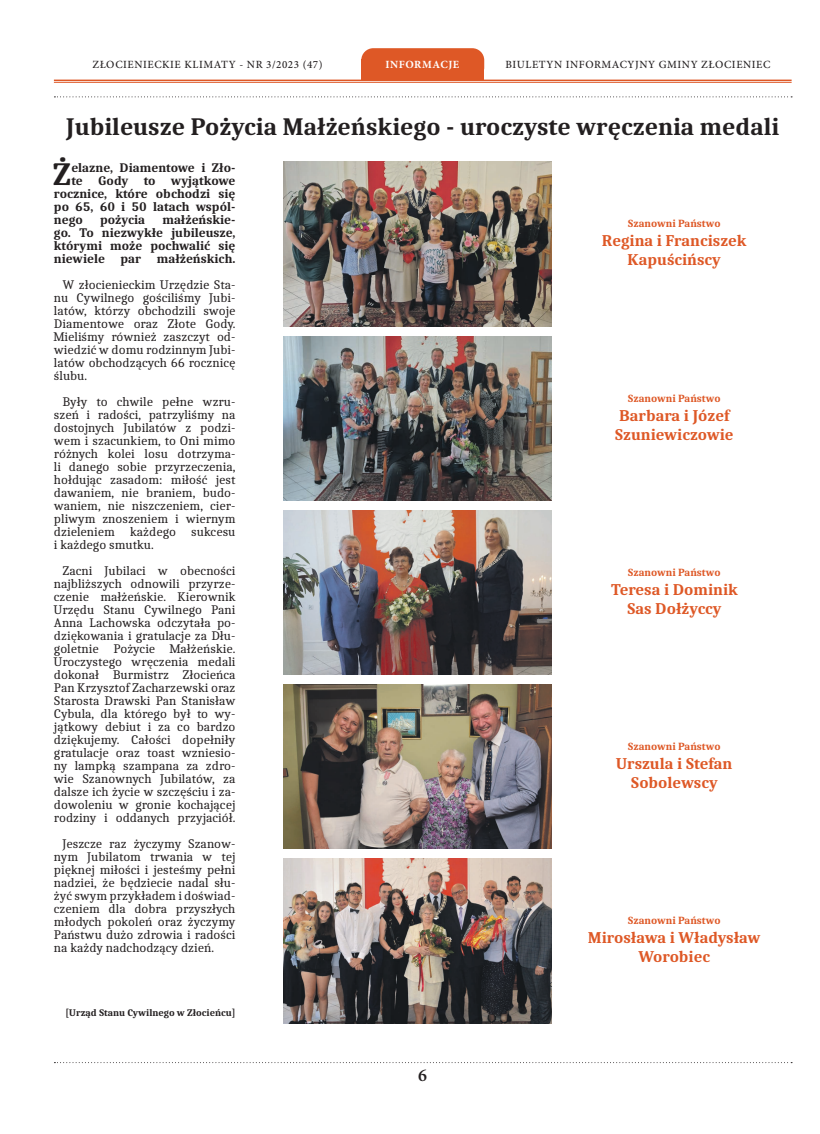
<style>
.page{position:relative;width:820px;height:1134px;background:#fff}
.page>*{position:absolute;margin:0;border:0;box-sizing:border-box;transform-origin:0 0}
.t1{font:700 32.5px "Caladea";color:#231f20}
.t2{font:700 25px "Caladea";color:#231f20}
.numery{font:600 18px "Minion Pro";color:#231f20}
.t3{font:700 16.3px "Caladea";color:#de5826}
.t4{font:13px/13px "Caladea";color:#231f20;text-align:justify}
.t5{font:700 13px/13px "Caladea";color:#231f20;text-align:justify}
.naglowek{font:500 11px "Minion Pro";letter-spacing:.05em;color:#231f20}
.naglowek_srodek{font:700 11px "Minion Pro";letter-spacing:.05em;color:#fff}
.t6{font:700 10.9px "Caladea";color:#de5826}
.t7{font:700 10px "Caladea";color:#231f20}
</style>
<div class="page">
<svg style="left:54px;top:1062px;width:737px;height:1px"></svg>
<svg style="left:54px;top:96px;width:737px;height:1px"></svg>
<hr style="left:54px;top:80px;width:737px;height:1px;background:#de5826">
<hr style="left:54px;top:82px;width:737px;height:1px;background:#de5826">
<div style="left:361px;top:60px;width:123px;height:20px;background:#de5826"></div>
<div style="left:361px;top:48px;width:123px;height:32px;background:#de5826;border-radius:12px"></div>
<img style="left:283px;top:162px;width:268px;height:164px">
<img style="left:283px;top:336px;width:268px;height:164px">
<img style="left:283px;top:510px;width:268px;height:165px">
<img style="left:283px;top:684px;width:268px;height:165px">
<img style="left:283px;top:859px;width:268px;height:164px">
<p class="naglowek" style="left:92px;top:57px;width:231px">ZŁOCIENIECKIE KLIMATY - NR 3/2023 (47)</p>
<p class="naglowek_srodek" style="left:385px;top:57px;width:75px">INFORMACJE</p>
<p class="naglowek" style="left:505px;top:57px;width:266px">BIULETYN INFORMACYJNY GMINY ZŁOCIENIEC</p>
<p class="t2" style="left:66px;top:112px;width:714px">Jubileusze Pożycia Małżeńskiego - uroczyste wręczenia medali</p>
<p class="t1" style="left:53px;top:154px;width:20px">Ż</p>
<p class="t5" style="left:71px;top:161px;width:165px">elazne, Diamentowe i Zło-</p>
<p class="t5" style="left:71px;top:174px;width:165px">te Gody to wyjątkowe</p>
<p class="t5" style="left:54px;top:187px;width:183px">rocznice, które obchodzi się</p>
<p class="t5" style="left:54px;top:200px;width:183px">po 65, 60 i 50 latach wspól-</p>
<p class="t5" style="left:54px;top:213px;width:30px">nego</p>
<p class="t5" style="left:100px;top:213px;width:47px">pożycia</p>
<p class="t5" style="left:54px;top:213px;width:183px;text-indent:108px">małżeńskie&shy;go. To niezwykłe jubileusze, którymi może pochwalić się niewiele par małżeńskich.</p>
<p class="t4" style="left:54px;top:278px;width:183px;text-indent:9px">W złocienieckim Urzędzie Sta&shy;nu Cywilnego gościliśmy Jubi&shy;latów, którzy obchodzili swoje Diamentowe oraz Złote Gody.<br>Mieliśmy również zaszczyt od&shy;wiedzić w domu rodzinnym Jubi&shy;latów obchodzących 66 rocznicę ślubu.</p>
<p class="t4" style="left:54px;top:395px;width:183px;text-indent:9px">Były to chwile pełne wzru&shy;szeń i radości, patrzyliśmy na dostojnych Jubilatów z podzi&shy;wem i szacunkiem, to Oni mimo różnych kolei losu dotrzyma&shy;li danego sobie przyrzeczenia, hołdując zasadom: miłość jest dawaniem, nie braniem, budo&shy;waniem, nie niszczeniem, cier&shy;pliwym znoszeniem i wiernym dzieleniem każdego sukcesu i każdego smutku.</p>
<p class="t4" style="left:54px;top:564px;width:183px;text-indent:9px">Zacni Jubilaci w obecności najbliższych odnowili przyrze&shy;czenie małżeńskie. Kierownik Urzędu Stanu Cywilnego Pani Anna Lachowska odczytała po&shy;dziękowania i gratulacje za Dłu&shy;goletnie Pożycie Małżeńskie.<br>Uroczystego wręczenia medali dokonał Burmistrz Złocieńca Pan Krzysztof Zacharzewski oraz Starosta Drawski Pan Stanisław Cybula, dla którego był to wy&shy;jątkowy debiut i za co bardzo dziękujemy. Całości dopełniły gratulacje oraz toast wzniesio&shy;ny lampką szampana za zdro&shy;wie Szanownych Jubilatów, za dalsze ich życie w szczęściu i za&shy;dowoleniu w gronie kochającej rodziny i oddanych przyjaciół.</p>
<p class="t4" style="left:54px;top:837px;width:183px;text-indent:9px">Jeszcze raz życzymy Szanow&shy;nym Jubilatom trwania w tej pięknej miłości i jesteśmy pełni nadziei, że będziecie nadal słu&shy;żyć swym przykładem i doświad&shy;czeniem dla dobra przyszłych młodych pokoleń oraz życzymy Państwu dużo zdrowia i radości na każdy nadchodzący dzień.</p>
<p class="t6" style="left:627px;top:217px;width:94px">Szanowni Państwo</p>
<p class="t3" style="left:601px;top:231px;width:146px">Regina i Franciszek</p>
<p class="t3" style="left:627px;top:250px;width:95px">Kapuścińscy</p>
<p class="t6" style="left:627px;top:391px;width:94px">Szanowni Państwo</p>
<p class="t3" style="left:619px;top:405px;width:111px">Barbara i Józef</p>
<p class="t3" style="left:614px;top:424px;width:120px">Szuniewiczowie</p>
<p class="t6" style="left:627px;top:565px;width:94px">Szanowni Państwo</p>
<p class="t3" style="left:610px;top:579px;width:129px">Teresa i Dominik</p>
<p class="t3" style="left:626px;top:598px;width:96px">Sas Dołżyccy</p>
<p class="t6" style="left:627px;top:740px;width:94px">Szanowni Państwo</p>
<p class="t3" style="left:616px;top:754px;width:118px">Urszula i Stefan</p>
<p class="t3" style="left:630px;top:773px;width:88px">Sobolewscy</p>
<p class="t6" style="left:627px;top:914px;width:94px">Szanowni Państwo</p>
<p class="t3" style="left:587px;top:928px;width:174px">Mirosława i Władysław</p>
<p class="t3" style="left:638px;top:947px;width:73px">Worobiec</p>
<p class="t7" style="left:66px;top:1006px;width:171px">[Urząd Stanu Cywilnego w Złocieńcu]</p>
<p class="numery" style="left:418px;top:1063px;width:10px">6</p>
</div>
